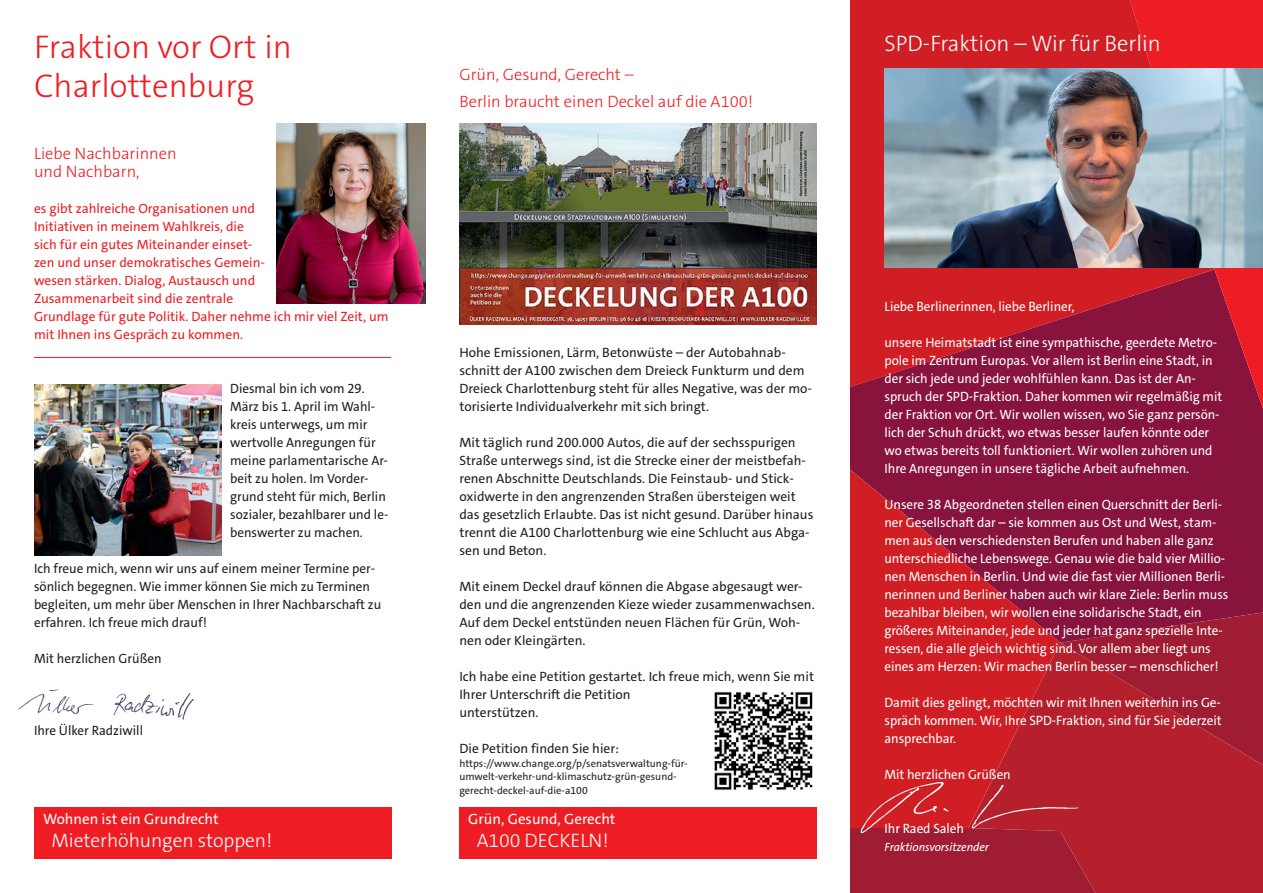
<style>
.page{position:relative;width:1263px;height:893px;background:#fff}
.page>*{position:absolute;margin:0;border:0;box-sizing:border-box;transform-origin:0 0}
.t1{font:300 33px/39px "The Sans B3";color:#ee1d23}
.t2{font:300 22.5px "The Sans B3";color:#fff}
.t3{font:300 19.5px "The Sans B3";letter-spacing:-.005em;color:#fff}
.t4{font:300 16.5px/18px "The Sans B3";color:#ee1d23}
.t5{font:15px "SPD The Sans";color:#fff}
.t6{font:13.5px/18px "SPD The Sans";color:#231f20}
.t7{font:13.5px/18px "SPD The Sans";letter-spacing:-.005em;color:#fff}
.t8{font:13.5px/18px "SPD The Sans";color:#ee1d23}
.t9{font:italic 12px "SPD The Sans";letter-spacing:-.005em;color:#fff}
.t10{font:10.5px/13.5px "SPD The Sans";color:#231f20}
</style>
<div class="page">
<img style="left:18px;top:689px;width:177px;height:31px">
<div style="left:1156px;top:769px;width:107px;height:124px;background:#b6202d"></div>
<div style="left:1060px;top:410px;width:64px;height:72px;background:#88133d"></div>
<svg style="left:850px;top:410px;width:210px;height:331px;background:#af192f"></svg>
<svg style="left:850px;top:0;width:274px;height:410px;background:#bb1b2b"></svg>
<svg style="left:1060px;top:482px;width:203px;height:287px;background:#981836"></svg>
<svg style="left:1124px;top:0;width:139px;height:505px;background:#a81734"></svg>
<svg style="left:850px;top:741px;width:306px;height:152px;background:#b21e2d"></svg>
<img style="left:884px;top:68px;width:379px;height:199px">
<svg style="left:971px;top:784px;width:108px;height:44px;background:#bb2935"></svg>
<svg style="left:860px;top:781px;width:90px;height:52px;background:#cf2c33"></svg>
<hr style="left:34px;top:357px;width:357px;height:1px;background:#ee1d23">
<img style="left:277px;top:123px;width:148px;height:180px">
<img style="left:34px;top:385px;width:187px;height:170px">
<div style="left:34px;top:807px;width:357px;height:52px;background:#ee1d23"></div>
<div style="left:459px;top:807px;width:357px;height:52px;background:#ee1d23"></div>
<img style="left:714px;top:691px;width:99px;height:99px">
<img style="left:459px;top:123px;width:357px;height:201px">
<h1 class="t1" style="left:34px;top:29px;width:259px">Fraktion vor Ort in<br>Charlottenburg</h1>
<p class="t4" style="left:34px;top:145px;width:144px">Liebe Nachbarinnen und Nachbarn,</p>
<p class="t8" style="left:34px;top:200px;width:356px">es gibt zahlreiche Organisationen und<br>Initiativen in meinem Wahlkreis, die<br>sich für ein gutes Miteinander einset-<br>zen und unser demokratisches Gemein-<br>wesen stärken. Dialog, Austausch und<br>Zusammenarbeit sind die zentrale<br>Grundlage für gute Politik. Daher nehme ich mir viel Zeit, um mit Ihnen ins Gespräch zu kommen.</p>
<p class="t6" style="left:230px;top:380px;width:160px">Diesmal bin ich vom 29.<br>März bis 1. April im Wahl&shy;kreis unterwegs, um mir wertvolle Anregungen für meine parlamentarische Ar&shy;beit zu holen. Im Vorder&shy;grund steht für mich, Berlin sozialer, bezahlbarer und le&shy;benswerter zu machen.</p>
<p class="t6" style="left:34px;top:560px;width:349px">Ich freue mich, wenn wir uns auf einem meiner Termine per&shy;sönlich begegnen. Wie immer können Sie mich zu Terminen begleiten, um mehr über Menschen in Ihrer Nachbarschaft zu erfahren. Ich freue mich drauf!</p>
<p class="t6" style="left:34px;top:650px;width:129px">Mit herzlichen Grüßen</p>
<p class="t6" style="left:34px;top:722px;width:111px">Ihre Ülker Radziwill</p>
<p class="t5" style="left:43px;top:809px;width:177px">Wohnen ist ein Grundrecht</p>
<h3 class="t3" style="left:52px;top:830px;width:222px">Mieterhöhungen stoppen!</h3>
<p class="t4" style="left:459px;top:62px;width:295px;line-height:26.7px">Grün, Gesund, Gerecht –<br>Berlin braucht einen Deckel auf die A100!</p>
<h2 class="t2" style="left:884px;top:31px;width:278px">SPD-Fraktion – Wir für Berlin</h2>
<p class="t6" style="left:459px;top:344px;width:354px">Hohe Emissionen, Lärm, Betonwüste – der Autobahnab&shy;schnitt der A100 zwischen dem Dreieck Funkturm und dem Dreieck Charlottenburg steht für alles Negative, was der mo&shy;torisierte Individualverkehr mit sich bringt.</p>
<p class="t6" style="left:459px;top:434px;width:356px">Mit täglich rund 200.000 Autos, die auf der sechsspurigen Straße unterwegs sind, ist die Strecke einer der meistbefah&shy;renen Abschnitte Deutschlands. Die Feinstaub- und Stick&shy;oxidwerte in den angrenzenden Straßen übersteigen weit das gesetzlich Erlaubte. Das ist nicht gesund. Darüber hinaus trennt die A100 Charlottenburg wie eine Schlucht aus Abga&shy;sen und Beton.</p>
<p class="t6" style="left:459px;top:578px;width:357px">Mit einem Deckel drauf können die Abgase abgesaugt wer&shy;den und die angrenzenden Kieze wieder zusammenwachsen.<br>Auf dem Deckel entstünden neuen Flächen für Grün, Woh&shy;nen oder Kleingärten.</p>
<p class="t6" style="left:459px;top:668px;width:356px">Ich habe eine Petition gestartet. Ich freue mich, wenn Sie mit<br>Ihrer Unterschrift die Petition<br>unterstützen.</p>
<p class="t6" style="left:459px;top:740px;width:161px">Die Petition finden Sie hier:</p>
<p class="t10" style="left:459px;top:756px;width:230px">https://www.change.org/p/senatsverwaltung-für&shy;umwelt-verkehr-und-klimaschutz-grün-gesund&shy;gerecht-deckel-auf-die-a100</p>
<p class="t5" style="left:468px;top:809px;width:149px">Grün, Gesund, Gerecht</p>
<h3 class="t3" style="left:477px;top:830px;width:133px">A100 DECKELN!</h3>
<p class="t7" style="left:884px;top:298px;width:191px">Liebe Berlinerinnen, liebe Berliner,</p>
<p class="t7" style="left:884px;top:334px;width:339px">unsere Heimatstadt ist eine sympathische, geerdete Metro&shy;pole im Zentrum Europas. Vor allem ist Berlin eine Stadt, in der sich jede und jeder wohlfühlen kann. Das ist der An&shy;spruch der SPD-Fraktion. Daher kommen wir regelmäßig mit der Fraktion vor Ort. Wir wollen wissen, wo Sie ganz persön&shy;lich der Schuh drückt, wo etwas besser laufen könnte oder wo etwas bereits toll funktioniert. Wir wollen zuhören und Ihre Anregungen in unsere tägliche Arbeit aufnehmen.</p>
<p class="t7" style="left:884px;top:496px;width:345px">Unsere 38 Abgeordneten stellen einen Querschnitt der Berli&shy;ner Gesellschaft dar – sie kommen aus Ost und West, stam&shy;men aus den verschiedensten Berufen und haben alle ganz unterschiedliche Lebenswege. Genau wie die bald vier Millio&shy;nen Menschen in Berlin. Und wie die fast vier Millionen Berli&shy;nerinnen und Berliner haben auch wir klare Ziele: Berlin muss bezahlbar bleiben, wir wollen eine solidarische Stadt, ein größeres Miteinander, jede und jeder hat ganz spezielle Inte&shy;ressen, die alle gleich wichtig sind. Vor allem aber liegt uns eines am Herzen: Wir machen Berlin besser – menschlicher!</p>
<p class="t7" style="left:884px;top:694px;width:339px;text-align:justify">Damit dies gelingt, möchten wir mit Ihnen weiterhin ins Ge&shy;spräch kommen. Wir, Ihre SPD-Fraktion, sind für Sie jederzeit ansprechbar.</p>
<p class="t7" style="left:884px;top:766px;width:128px">Mit herzlichen Grüßen</p>
<p class="t7" style="left:884px;top:820px;width:81px">Ihr Raed Saleh</p>
<p class="t9" style="left:884px;top:839px;width:106px">Fraktionsvorsitzender</p>
</div>
